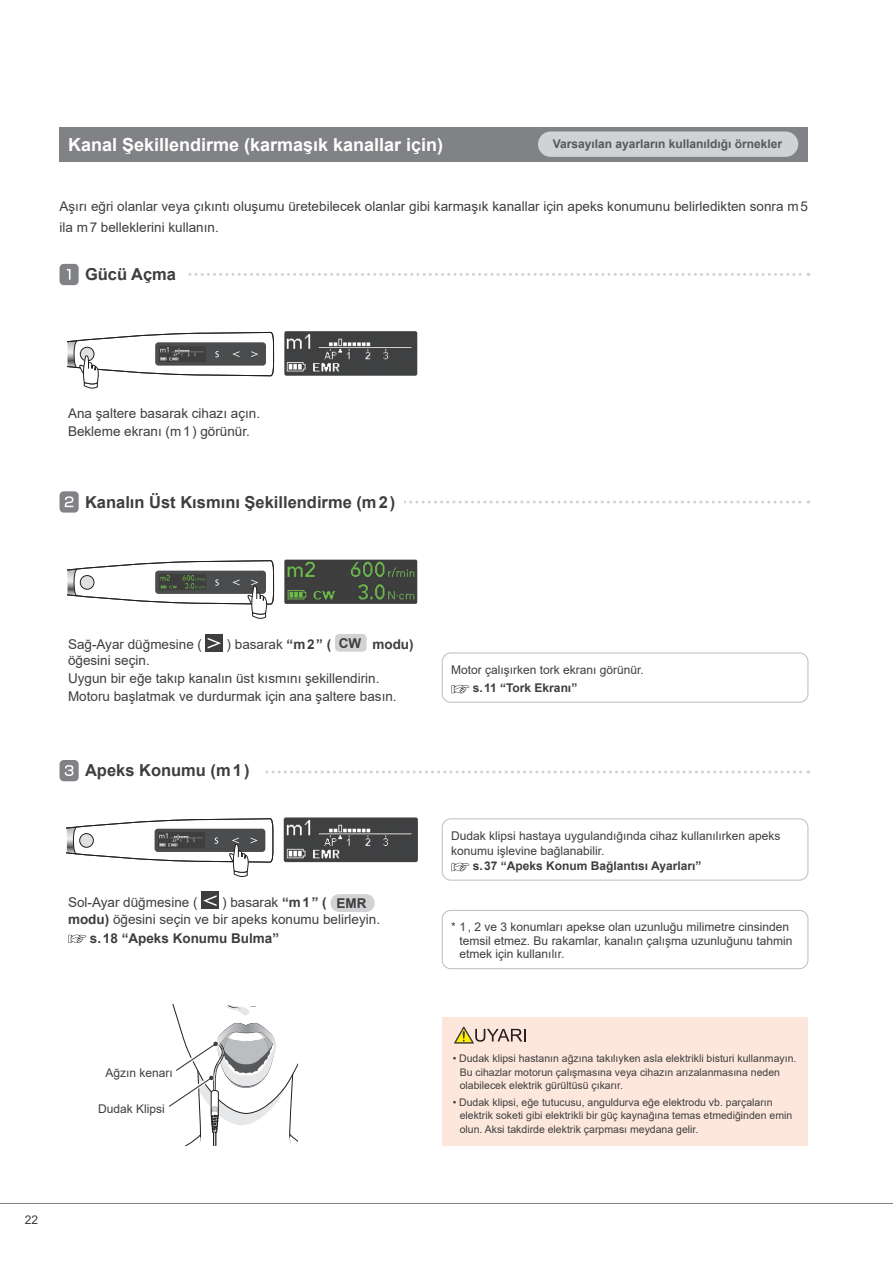
<style>
.page{position:relative;width:893px;height:1263px;background:#fff}
.page>*{position:absolute;margin:0;border:0;box-sizing:border-box;transform-origin:0 0}
.t1{font:700 18px "Arial";color:#fff}
.t2{font:700 16.5px "Arial";color:#3e3e3f}
.t3{font:13.5px/18px "Arial";color:#3e3e3f}
.t4{font:700 13.5px "Arial";color:#3e3e3f}
.t5{font:12px/13.5px "Arial";color:#3e3e3f}
.t6{font:700 12px "Arial";color:#3e3e3f}
.t7{font:700 12px "Arial";color:#57585a}
.t8{font:10.5px/13.5px "Arial";color:#3e3e3f}
.s1{font-weight:400}
.s2{font-weight:700}
</style>
<div class="page">
<hr style="left:0;top:1203px;width:893px;height:1px;background:#808285">
<svg style="left:188px;top:273px;width:621px;height:3px"></svg>
<svg style="left:404px;top:500px;width:405px;height:3px"></svg>
<svg style="left:265px;top:770px;width:544px;height:3px"></svg>
<img style="left:284px;top:331px;width:133px;height:45px">
<svg style="left:67px;top:331px;width:207px;height:58px"></svg>
<svg style="left:67px;top:560px;width:207px;height:59px"></svg>
<img style="left:284px;top:560px;width:133px;height:44px">
<svg style="left:67px;top:818px;width:207px;height:59px"></svg>
<img style="left:284px;top:817px;width:134px;height:45px">
<div style="left:60px;top:128px;width:748px;height:34px;background:#808285"></div>
<div style="left:60px;top:127px;width:748px;height:34px;background:#808285"></div>
<div style="left:201px;top:892px;width:17px;height:17px;background:#3e3e3f"></div>
<svg style="left:203px;top:895px;width:14px;height:11px"></svg>
<div style="left:331px;top:894px;width:44px;height:18px;background:#d1d2d4;border-radius:9px"></div>
<svg style="left:68px;top:934px;width:18px;height:9px"></svg>
<div style="left:442px;top:1017px;width:366px;height:128px;background:#fde7dc"></div>
<svg style="left:454px;top:1026px;width:72px;height:17px"></svg>
<div style="left:206px;top:635px;width:17px;height:17px;background:#3e3e3f"></div>
<svg style="left:208px;top:638px;width:13px;height:11px"></svg>
<div style="left:335px;top:634px;width:32px;height:18px;background:#d1d2d4;border-radius:4px"></div>
<svg style="left:451px;top:685px;width:18px;height:8px"></svg>
<div style="left:442px;top:653px;width:366px;height:50px;border:1px solid #bcbdc0;border-radius:9px"></div>
<svg style="left:451px;top:863px;width:18px;height:8px"></svg>
<div style="left:442px;top:818px;width:366px;height:62px;border:1px solid #bcbdc0;border-radius:9px"></div>
<div style="left:442px;top:910px;width:366px;height:59px;border:1px solid #bcbdc0;border-radius:9px"></div>
<svg style="left:169px;top:1005px;width:129px;height:140px"></svg>
<div style="left:60px;top:264px;width:19px;height:21px;background:#808285;border-radius:4px"></div>
<svg style="left:67px;top:269px;width:4px;height:11px"></svg>
<div style="left:60px;top:491px;width:19px;height:22px;background:#808285;border-radius:4px"></div>
<svg style="left:65px;top:496px;width:8px;height:11px"></svg>
<div style="left:60px;top:760px;width:19px;height:21px;background:#808285;border-radius:4px"></div>
<svg style="left:65px;top:765px;width:8px;height:11px"></svg>
<div style="left:539px;top:132px;width:258px;height:24px;background:#d1d2d4;border-radius:12px"></div>
<div style="left:538px;top:131px;width:260px;height:26px;border:2px solid #d1d2d4;border-radius:12px"></div>
<h1 class="t1" style="left:68px;top:132px;width:377px">Kanal Şekillendirme (karmaşık kanallar için)</h1>
<p class="t7" style="left:553px;top:136px;width:231px">Varsayılan ayarların kullanıldığı örnekler</p>
<p class="t3" style="left:60px;top:196px;width:750px;line-height:21px">Aşırı eğri olanlar veya çıkıntı oluşumu üretebilecek olanlar gibi karmaşık kanallar için apeks konumunu belirledikten sonra m5 ila m7 belleklerini kullanın.</p>
<p class="t2" style="left:85px;top:263px;width:93px">Gücü Açma</p>
<p class="t3" style="left:68px;top:404px;width:194px">Ana şaltere basarak cihazı açın.<br>Bekleme ekranı (m1) görünür.</p>
<p class="t2" style="left:85px;top:490px;width:312px">Kanalın Üst Kısmını Şekillendirme (m2)</p>
<p class="t3" style="left:68px;top:635px;width:136px">Sağ-Ayar düğmesine (</p>
<p class="t4" style="left:227px;top:634px;width:189px"><span class="s1">) basarak</span> “m2” ( CW modu)</p>
<p class="t3" style="left:68px;top:651px;width:330px">öğesini seçin.<br>Uygun bir eğe takıp kanalın üst kısmını şekillendirin.<br>Motoru başlatmak ve durdurmak için ana şaltere basın.</p>
<p class="t2" style="left:85px;top:759px;width:166px">Apeks Konumu (m1)</p>
<p class="t3" style="left:68px;top:894px;width:314px;line-height:16.5px;text-indent:154px">) basarak <span class="s2">“m1” ( EMR modu)</span> öğesini seçin ve bir apeks konumu belirleyin.</p>
<p class="t4" style="left:90px;top:929px;width:191px">s.18 “Apeks Konumu Bulma”</p>
<p class="t3" style="left:68px;top:893px;width:131px">Sol-Ayar düğmesine (</p>
<p class="t5" style="left:25px;top:1213px;width:15px">22</p>
<p class="t5" style="left:105px;top:1066px;width:69px">Ağzın kenarı</p>
<p class="t5" style="left:98px;top:1102px;width:68px">Dudak Klipsi</p>
<p class="t5" style="left:451px;top:663px;width:194px">Motor çalışırken tork ekranı görünür.</p>
<p class="t6" style="left:473px;top:679px;width:106px">s.11 “Tork Ekranı”</p>
<p class="t5" style="left:451px;top:828px;width:331px;line-height:15px">Dudak klipsi hastaya uygulandığında cihaz kullanılırken apeks konumu işlevine bağlanabilir.</p>
<p class="t6" style="left:473px;top:857px;width:230px">s.37 “Apeks Konum Bağlantısı Ayarları”</p>
<p class="t5" style="left:460px;top:920px;width:334px;text-indent:-9px">* 1, 2 ve 3 konumları apekse olan uzunluğu milimetre cinsinden temsil etmez. Bu rakamlar, kanalın çalışma uzunluğunu tahmin etmek için kullanılır.</p>
<p class="t8" style="left:460px;top:1051px;width:338px;text-indent:-7px">• Dudak klipsi hastanın ağzına takılıyken asla elektrikli bisturi kullanmayın.<br>Bu cihazlar motorun çalışmasına veya cihazın arızalanmasına neden olabilecek elektrik gürültüsü çıkarır.</p>
<p class="t8" style="left:460px;top:1095px;width:334px;text-indent:-7px">• Dudak klipsi, eğe tutucusu, anguldurva eğe elektrodu vb. parçaların elektrik soketi gibi elektrikli bir güç kaynağına temas etmediğinden emin olun. Aksi takdirde elektrik çarpması meydana gelir.</p>
</div>
